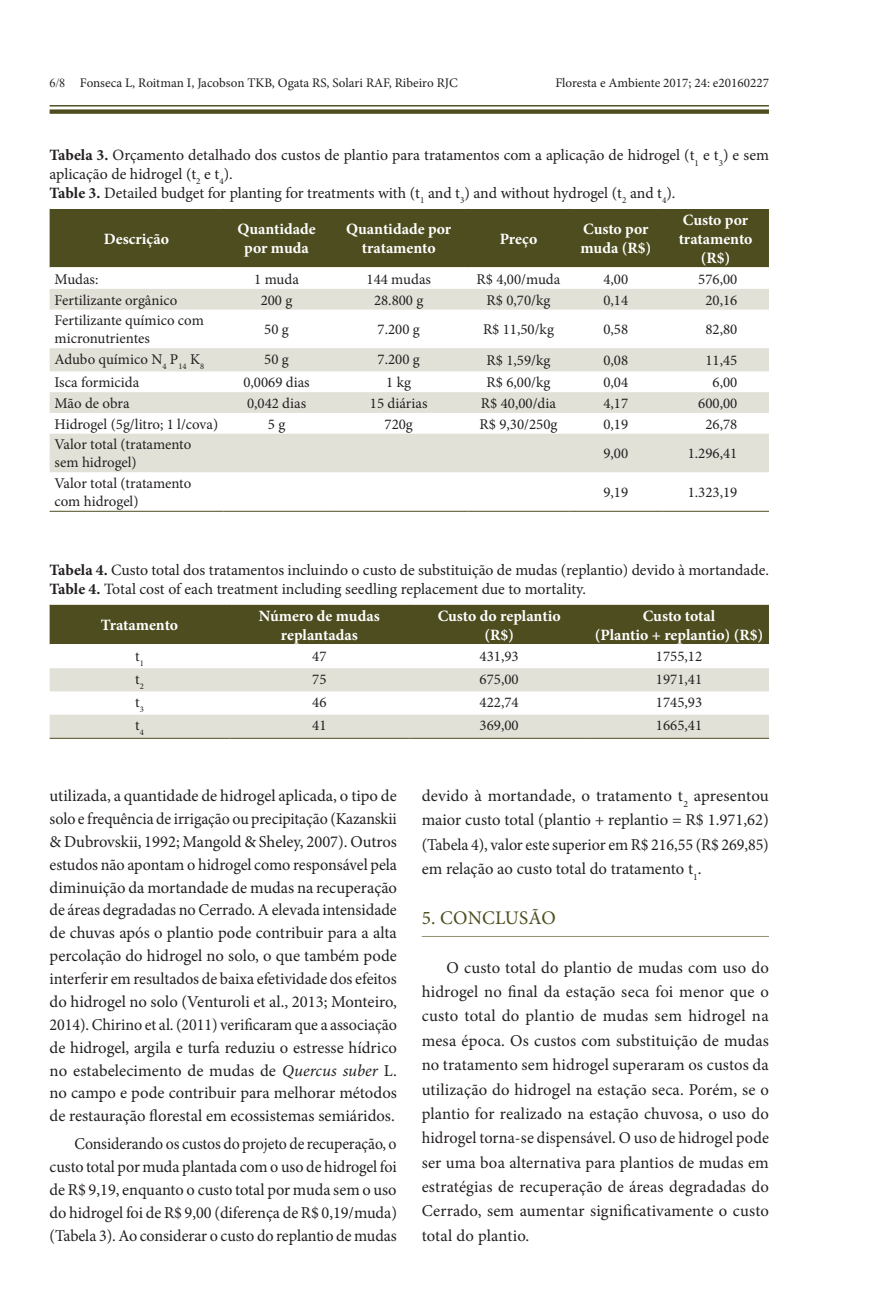
<style>
.page{position:relative;width:893px;height:1315px;background:#fff}
.page>*{position:absolute;margin:0;border:0;box-sizing:border-box;transform-origin:0 0}
.Heading1{font:19.25px "Minion Pro";letter-spacing:.005em;color:#4d4d1f}
.Paragraph{font:16.62px/22.9px "Minion Pro";color:#231f20;text-align:justify}
.Paragraph-2{font:16.62px/22.9px "Minion Pro";color:#231f20;text-align:justify;scale:.95 1}
.TableTitle{font:15.75px/18.9px "Minion Pro";color:#231f20}
.TableHead{font:700 15.75px/18.9px "Minion Pro";letter-spacing:-.005em;color:#fff;text-align:center}
.TableTitle-Trans1{font:15.75px "Minion Pro";color:#231f20}
.TableBody{font:14.88px/17.8px "Minion Pro";color:#231f20}
.t1{font:13.12px "Minion Pro";color:#231f20}
.s1{font-family:"Times New Roman";font-size:12.25px}
.s2{font-weight:700}
.s3{font-style:italic}
</style>
<div class="page">
<div style="left:50px;top:109px;width:719px;height:5px;background:#4d4d1f"></div>
<hr style="left:50px;top:105px;width:719px;height:1px;background:#4d4d1f">
<hr style="left:422px;top:936px;width:347px;height:1px;background:#959172">
<div style="left:50px;top:209px;width:719px;height:58px;background:#4d4d1f"></div>
<svg style="left:50px;top:510px;width:719px;height:1px"></svg>
<svg style="left:50px;top:289px;width:719px;height:183px;fill:#e2e1d8"></svg>
<hr style="left:50px;top:511px;width:173px;height:1px;background:#4d4d1f">
<hr style="left:223px;top:511px;width:107px;height:1px;background:#4d4d1f">
<hr style="left:330px;top:511px;width:138px;height:1px;background:#4d4d1f">
<hr style="left:468px;top:511px;width:101px;height:1px;background:#4d4d1f">
<hr style="left:569px;top:511px;width:93px;height:1px;background:#4d4d1f">
<hr style="left:662px;top:511px;width:107px;height:1px;background:#4d4d1f">
<div style="left:50px;top:605px;width:719px;height:39px;background:#4d4d1f"></div>
<svg style="left:50px;top:668px;width:719px;height:70px;fill:#e2e1d8"></svg>
<hr style="left:50px;top:738px;width:179px;height:1px;background:#4d4d1f">
<hr style="left:229px;top:738px;width:180px;height:1px;background:#4d4d1f">
<hr style="left:409px;top:738px;width:180px;height:1px;background:#4d4d1f">
<hr style="left:589px;top:738px;width:180px;height:1px;background:#4d4d1f">
<p class="t1" style="left:50px;top:74px;width:410px"><span class="s1">6/8</span> Fonseca L, Roitman I, Jacobson TKB, Ogata RS, Solari RAF, Ribeiro RJC</p>
<p class="t1" style="left:555px;top:74px;width:215px">Floresta e Ambiente 2017; 24: e20160227</p>
<p class="TableTitle" style="left:50px;top:146px;width:721px"><span class="s2">Tabela 3.</span> Orçamento detalhado dos custos de plantio para tratamentos com a aplicação de hidrogel (t<sub>1</sub> e t<sub>3</sub>) e sem aplicação de hidrogel (t<sub>2</sub> e t<sub>4</sub>).</p>
<p class="TableTitle-Trans1" style="left:50px;top:182px;width:627px"><span class="s2">Table 3.</span> Detailed budget for planting for treatments with (t<sub>1</sub> and t<sub>3</sub>) and without hydrogel (t<sub>2</sub> and t<sub>4</sub>).</p>
<p class="TableHead" style="left:104px;top:229px;width:67px">Descrição</p>
<p class="TableHead" style="left:237px;top:220px;width:80px">Quantidade por muda</p>
<p class="TableHead" style="left:346px;top:220px;width:107px">Quantidade por tratamento</p>
<p class="TableHead" style="left:500px;top:229px;width:39px">Preço</p>
<p class="TableHead" style="left:580px;top:220px;width:72px;text-align:left">Custo por muda (R$)</p>
<p class="TableHead" style="left:679px;top:210px;width:75px">Custo por tratamento (R$)</p>
<p class="TableBody" style="left:55px;top:270px;width:45px">Mudas:</p>
<p class="TableBody" style="left:254px;top:270px;width:46px">1 muda</p>
<p class="TableBody" style="left:366px;top:270px;width:66px">144 mudas</p>
<p class="TableBody" style="left:477px;top:270px;width:85px">R$ 4,00/muda</p>
<p class="TableBody" style="left:603px;top:270px;width:26px">4,00</p>
<p class="TableBody" style="left:698px;top:270px;width:41px">576,00</p>
<p class="TableBody" style="left:55px;top:291px;width:124px">Fertilizante orgânico</p>
<p class="TableBody" style="left:261px;top:291px;width:33px">200 g</p>
<p class="TableBody" style="left:374px;top:291px;width:51px">28.800 g</p>
<p class="TableBody" style="left:487px;top:291px;width:65px">R$ 0,70/kg</p>
<p class="TableBody" style="left:603px;top:291px;width:26px">0,14</p>
<p class="TableBody" style="left:705px;top:291px;width:33px">20,16</p>
<p class="TableBody" style="left:55px;top:312px;width:151px">Fertilizante químico com micronutrientes</p>
<p class="TableBody" style="left:264px;top:321px;width:26px">50 g</p>
<p class="TableBody" style="left:378px;top:321px;width:44px">7.200 g</p>
<p class="TableBody" style="left:483px;top:321px;width:72px">R$ 11,50/kg</p>
<p class="TableBody" style="left:603px;top:321px;width:26px">0,58</p>
<p class="TableBody" style="left:705px;top:321px;width:33px">82,80</p>
<p class="TableBody" style="left:55px;top:350px;width:151px">Adubo químico N<sub>4</sub> P<sub>14</sub> K<sub>8</sub></p>
<p class="TableBody" style="left:264px;top:350px;width:26px">50 g</p>
<p class="TableBody" style="left:378px;top:350px;width:44px">7.200 g</p>
<p class="TableBody" style="left:487px;top:352px;width:65px">R$ 1,59/kg</p>
<p class="TableBody" style="left:603px;top:352px;width:26px">0,08</p>
<p class="TableBody" style="left:705px;top:352px;width:33px">11,45</p>
<p class="TableBody" style="left:55px;top:373px;width:86px">Isca formicida</p>
<p class="TableBody" style="left:243px;top:373px;width:68px">0,0069 dias</p>
<p class="TableBody" style="left:386px;top:373px;width:26px">1 kg</p>
<p class="TableBody" style="left:487px;top:373px;width:65px">R$ 6,00/kg</p>
<p class="TableBody" style="left:603px;top:373px;width:26px">0,04</p>
<p class="TableBody" style="left:712px;top:373px;width:26px">6,00</p>
<p class="TableBody" style="left:55px;top:394px;width:76px">Mão de obra</p>
<p class="TableBody" style="left:247px;top:394px;width:61px">0,042 dias</p>
<p class="TableBody" style="left:370px;top:394px;width:59px">15 diárias</p>
<p class="TableBody" style="left:481px;top:394px;width:77px">R$ 40,00/dia</p>
<p class="TableBody" style="left:603px;top:394px;width:26px">4,17</p>
<p class="TableBody" style="left:698px;top:394px;width:41px">600,00</p>
<p class="TableBody" style="left:55px;top:415px;width:165px">Hidrogel (5g/litro; 1 l/cova)</p>
<p class="TableBody" style="left:268px;top:415px;width:19px">5 g</p>
<p class="TableBody" style="left:385px;top:415px;width:30px">720g</p>
<p class="TableBody" style="left:480px;top:415px;width:79px">R$ 9,30/250g</p>
<p class="TableBody" style="left:603px;top:415px;width:26px">0,19</p>
<p class="TableBody" style="left:705px;top:415px;width:33px">26,78</p>
<p class="TableBody" style="left:55px;top:436px;width:138px">Valor total (tratamento sem hidrogel)</p>
<p class="TableBody" style="left:603px;top:445px;width:26px">9,00</p>
<p class="TableBody" style="left:688px;top:445px;width:51px">1.296,41</p>
<p class="TableBody" style="left:55px;top:474px;width:138px">Valor total (tratamento com hidrogel)</p>
<p class="TableBody" style="left:603px;top:483px;width:26px">9,19</p>
<p class="TableBody" style="left:688px;top:483px;width:51px">1.323,19</p>
<p class="TableTitle" style="left:50px;top:560px;width:721px"><span class="s2">Tabela 4.</span> Custo total dos tratamentos incluindo o custo de substituição de mudas (replantio) devido à mortandade.</p>
<p class="TableTitle-Trans1" style="left:50px;top:578px;width:538px"><span class="s2">Table 4.</span> Total cost of each treatment including seedling replacement due to mortality.</p>
<p class="TableHead" style="left:101px;top:615px;width:79px">Tratamento</p>
<p class="TableHead" style="left:259px;top:606px;width:122px">Número de mudas replantadas</p>
<p class="TableHead" style="left:438px;top:606px;width:124px">Custo do replantio (R$)</p>
<p class="TableHead" style="left:643px;top:606px;width:74px">Custo total</p>
<p class="TableHead" style="left:595px;top:625px;width:170px">(Plantio + replantio) (R$)</p>
<p class="TableBody" style="left:135px;top:647px;width:10px">t<sub>1</sub></p>
<p class="TableBody" style="left:312px;top:647px;width:16px">47</p>
<p class="TableBody" style="left:480px;top:647px;width:41px">431,93</p>
<p class="TableBody" style="left:656px;top:647px;width:48px">1755,12</p>
<p class="TableBody" style="left:135px;top:670px;width:10px">t<sub>2</sub></p>
<p class="TableBody" style="left:312px;top:670px;width:16px">75</p>
<p class="TableBody" style="left:480px;top:670px;width:41px">675,00</p>
<p class="TableBody" style="left:656px;top:670px;width:48px">1971,41</p>
<p class="TableBody" style="left:135px;top:693px;width:10px">t<sub>3</sub></p>
<p class="TableBody" style="left:312px;top:693px;width:16px">46</p>
<p class="TableBody" style="left:480px;top:693px;width:41px">422,74</p>
<p class="TableBody" style="left:656px;top:693px;width:48px">1745,93</p>
<p class="TableBody" style="left:135px;top:717px;width:10px">t<sub>4</sub></p>
<p class="TableBody" style="left:312px;top:717px;width:16px">41</p>
<p class="TableBody" style="left:480px;top:717px;width:41px">369,00</p>
<p class="TableBody" style="left:656px;top:717px;width:48px">1665,41</p>
<p class="Paragraph" style="left:50px;top:784px;width:349px">utilizada, a quantidade de hidrogel aplicada, o tipo de solo e frequência de irrigação ou precipitação (Kazanskii &amp; Dubrovskii, 1992; Mangold &amp; Sheley, 2007). Outros estudos não apontam o hidrogel como responsável pela diminuição da mortandade de mudas na recuperação de áreas degradadas no Cerrado. A elevada intensidade de chuvas após o plantio pode contribuir para a alta percolação do hidrogel no solo, o que também pode interferir em resultados de baixa efetividade dos efeitos do hidrogel no solo (Venturoli et al., 2013; Monteiro, 2014). Chirino et al. (2011) verificaram que a associação de hidrogel, argila e turfa reduziu o estresse hídrico no estabelecimento de mudas de <span class="s3">Quercus suber</span> L. no campo e pode contribuir para melhorar métodos de restauração florestal em ecossistemas semiáridos.</p>
<p class="Paragraph-2" style="left:50px;top:1132px;width:367px;text-indent:25px">Considerando os custos do projeto de recuperação, o custo total por muda plantada com o uso de hidrogel foi de R$ 9,19, enquanto o custo total por muda sem o uso do hidrogel foi de R$ 9,00 (diferença de R$ 0,19/muda) (Tabela 3). Ao considerar o custo do replantio de mudas</p>
<p class="Paragraph" style="left:422px;top:783px;width:349px;line-height:24.3px">devido à mortandade, o tratamento t<sub>2</sub> apresentou maior custo total (plantio + replantio = R$ 1.971,62) (Tabela 4), valor este superior em R$ 216,55 (R$ 269,85) em relação ao custo total do tratamento t<sub>1</sub>.</p>
<p class="Heading1" style="left:422px;top:904px;width:136px">5. CONCLUSÃO</p>
<p class="Paragraph" style="left:422px;top:955px;width:349px;line-height:24.3px;text-indent:25px">O custo total do plantio de mudas com uso do hidrogel no final da estação seca foi menor que o custo total do plantio de mudas sem hidrogel na mesa época. Os custos com substituição de mudas no tratamento sem hidrogel superaram os custos da utilização do hidrogel na estação seca. Porém, se o plantio for realizado na estação chuvosa, o uso do hidrogel torna‑se dispensável. O uso de hidrogel pode ser uma boa alternativa para plantios de mudas em estratégias de recuperação de áreas degradadas do Cerrado, sem aumentar significativamente o custo total do plantio.</p>
</div>
